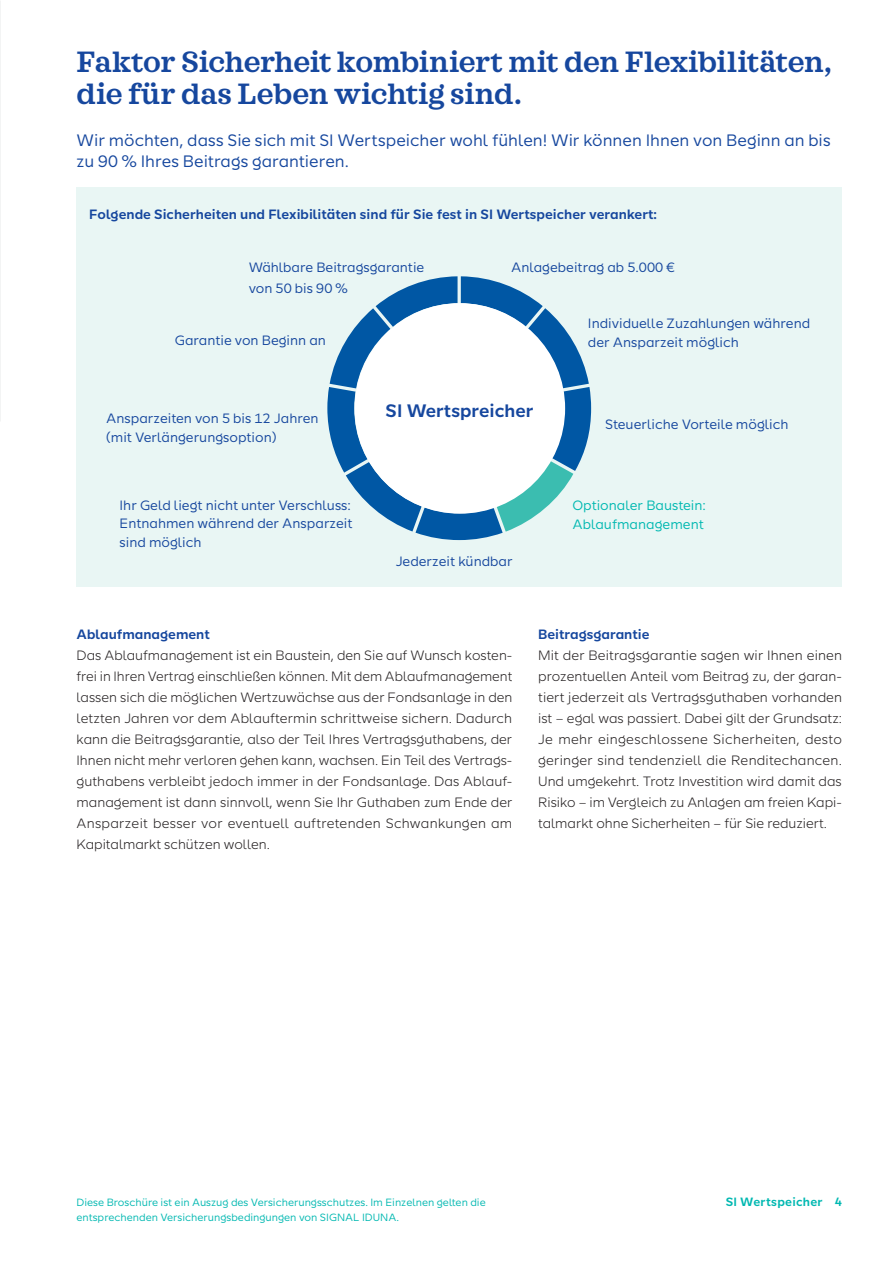
<style>
.page{position:relative;width:893px;height:1263px;background:#fff}
.page>*{position:absolute;margin:0;border:0;box-sizing:border-box;transform-origin:0 0}
.t1{font:600 30px/31.5px "SI Serif";letter-spacing:-.015em;color:#16479e}
.t2{font:600 18px "SI Sans";color:#16479e}
.t3{font:16.5px/21px "SI Sans";color:#16479e}
.t4{font:300 13.5px/21px "SI Sans";color:#231f20;text-align:justify}
.t5{font:13.5px/18.9px "SI Sans";color:#16479e}
.t6{font:600 13.5px "SI Sans";color:#16479e}
.t7{font:13.5px/18.9px "SI Sans";color:#00b8b1}
.t8{font:600 12px "SI Sans";letter-spacing:.02em;color:#00b8b1}
.t9{font:10.5px/15.8px "SI Sans";color:#00b8b1}
</style>
<div class="page">
<img style="left:0;top:0;width:1px;height:421px">
<div style="left:77px;top:188px;width:765px;height:399px;background:#e9f6f4"></div>
<svg style="left:327px;top:276px;width:264px;height:264px"></svg>
<div style="left:355px;top:303px;width:210px;height:211px;background:#fff;border-radius:50%"></div>
<h1 class="t1" style="left:77px;top:46px;width:757px">Faktor Sicherheit kombiniert mit den Flexibilitäten, die für das Leben wichtig sind.</h1>
<p class="t3" style="left:77px;top:128px;width:756px">Wir möchten, dass Sie sich mit SI Wertspeicher wohl fühlen! Wir können Ihnen von Beginn an bis zu 90 % Ihres Beitrags garantieren.</p>
<p class="t6" style="left:89px;top:204px;width:569px">Folgende Sicherheiten und Flexibilitäten sind für Sie fest in SI Wertspeicher verankert:</p>
<p class="t5" style="left:249px;top:255px;width:177px;line-height:21px">Wählbare Beitragsgarantie von 50 bis 90 %</p>
<p class="t5" style="left:175px;top:330px;width:153px">Garantie von Beginn an</p>
<p class="t5" style="left:511px;top:256px;width:165px">Anlagebeitrag ab 5.000 €</p>
<p class="t5" style="left:588px;top:313px;width:224px">Individuelle Zuzahlungen während der Ansparzeit möglich</p>
<p class="t5" style="left:106px;top:408px;width:214px">Ansparzeiten von 5 bis 12 Jahren (mit Verlängerungsoption)</p>
<p class="t5" style="left:120px;top:494px;width:234px">Ihr Geld liegt nicht unter Verschluss:<br>Entnahmen während der Ansparzeit sind möglich</p>
<h2 class="t2" style="left:386px;top:397px;width:150px">SI Wertspreicher</h2>
<p class="t5" style="left:396px;top:550px;width:118px">Jederzeit kündbar</p>
<p class="t5" style="left:605px;top:414px;width:185px">Steuerliche Vorteile möglich</p>
<p class="t7" style="left:572px;top:495px;width:135px">Optionaler Baustein:<br>Ablaufmanagement</p>
<p class="t6" style="left:77px;top:624px;width:135px">Ablaufmanagement</p>
<p class="t4" style="left:77px;top:644px;width:437px">Das Ablaufmanagement ist ein Baustein, den Sie auf Wunsch kosten&shy;frei in Ihren Vertrag einschließen können. Mit dem Ablaufmanagement lassen sich die möglichen Wertzuwächse aus der Fondsanlage in den letzten Jahren vor dem Ablauftermin schrittweise sichern. Dadurch kann die Beitragsgarantie, also der Teil Ihres Vertragsguthabens, der Ihnen nicht mehr verloren gehen kann, wachsen. Ein Teil des Vertrags&shy;guthabens verbleibt jedoch immer in der Fondsanlage. Das Ablauf&shy;management ist dann sinnvoll, wenn Sie Ihr Guthaben zum Ende der Ansparzeit besser vor eventuell auftretenden Schwankungen am Kapitalmarkt schützen wollen.</p>
<p class="t6" style="left:538px;top:624px;width:113px">Beitragsgarantie</p>
<p class="t4" style="left:538px;top:644px;width:305px">Mit der Beitragsgarantie sagen wir Ihnen einen prozentuellen Anteil vom Beitrag zu, der garan&shy;tiert jederzeit als Vertragsguthaben vorhanden ist – egal was passiert. Dabei gilt der Grundsatz:<br>Je mehr eingeschlossene Sicherheiten, desto geringer sind tendenziell die Renditechancen.<br>Und umgekehrt. Trotz Investition wird damit das Risiko – im Vergleich zu Anlagen am freien Kapi&shy;talmarkt ohne Sicherheiten – für Sie reduziert.</p>
<p class="t9" style="left:77px;top:1193px;width:411px">Diese Broschüre ist ein Auszug des Versicherungsschutzes. Im Einzelnen gelten die entsprechenden Versicherungsbedingungen von SIGNAL IDUNA.</p>
<p class="t8" style="left:726px;top:1193px;width:118px">SI Wertspeicher 4</p>
</div>
